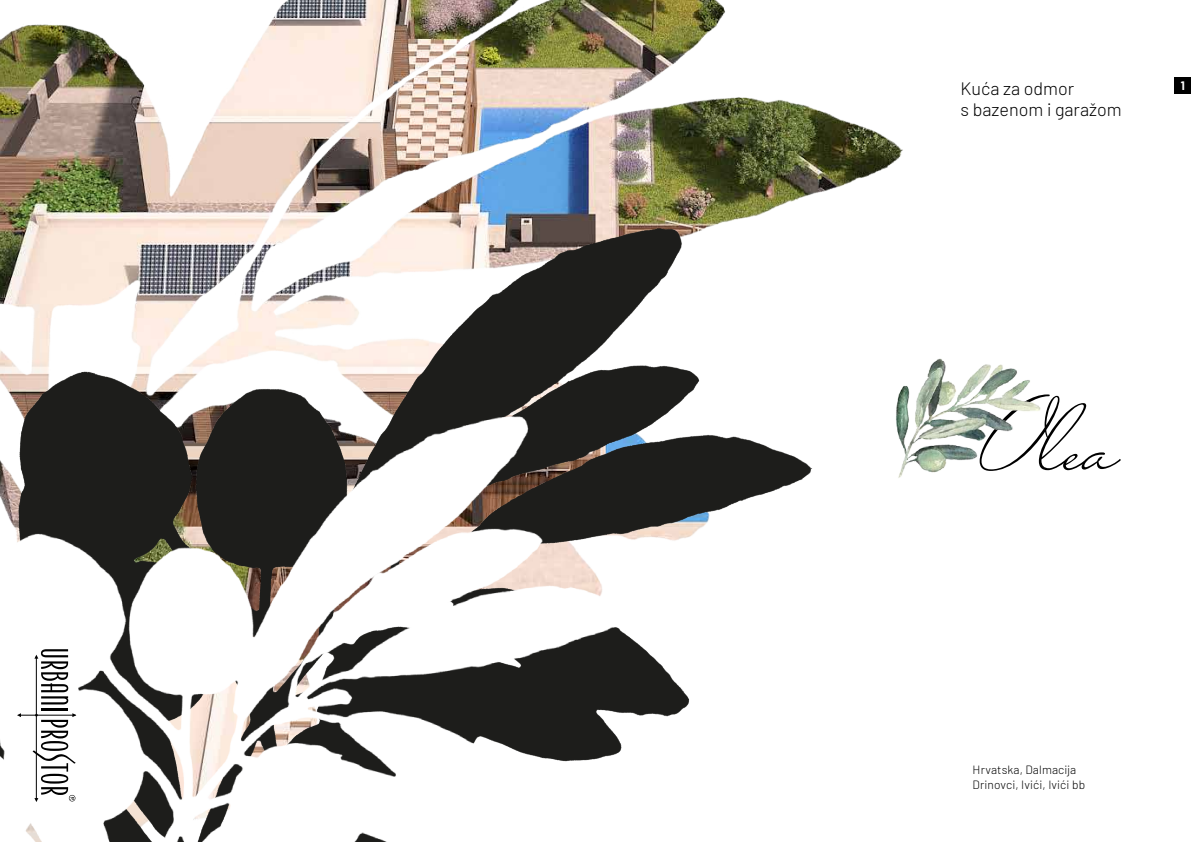
<style>
.page{position:relative;width:1191px;height:842px;background:#fff}
.page>*{position:absolute;margin:0;border:0;box-sizing:border-box;transform-origin:0 0}
.t1{font:104px "Mr Sheffield";color:#000}
.t2{font:300 18px/21.6px "Barlow";color:#000}
.t3{font:300 12px/15px "Barlow";letter-spacing:.01em;color:#000}
.t4{font:700 12px "Barlow";color:#fff}
</style>
<div class="page">
<img style="left:0;top:0;width:839px;height:119px">
<img style="left:0;top:119px;width:903px;height:598px">
<div style="left:1174px;top:77px;width:17px;height:17px;background:#000"></div>
<img style="left:829px;top:289px;width:212px;height:210px">
<img style="left:0;top:208px;width:660px;height:634px">
<hr style="left:41px;top:708px;width:27px;height:3px;background:#000">
<hr style="left:36px;top:656px;width:1px;height:143px;background:#000">
<hr style="left:21px;top:715px;width:55px;height:1px;background:#000">
<svg style="left:33px;top:713px;width:43px;height:89px"></svg>
<svg style="left:34px;top:649px;width:34px;height:55px"></svg>
<svg style="left:17px;top:713px;width:4px;height:4px"></svg>
<h2 class="t2" style="left:960px;top:77px;width:163px">Kuća za odmor<br>s bazenom i garažom</h2>
<p class="t4" style="left:1180px;top:78px;width:6px">1</p>
<h1 class="t1" style="left:980px;top:372px;width:142px">Olea</h1>
<p class="t3" style="left:972px;top:762px;width:114px">Hrvatska, Dalmacija<br>Drinovci, Ivići, Ivići bb</p>
</div>
